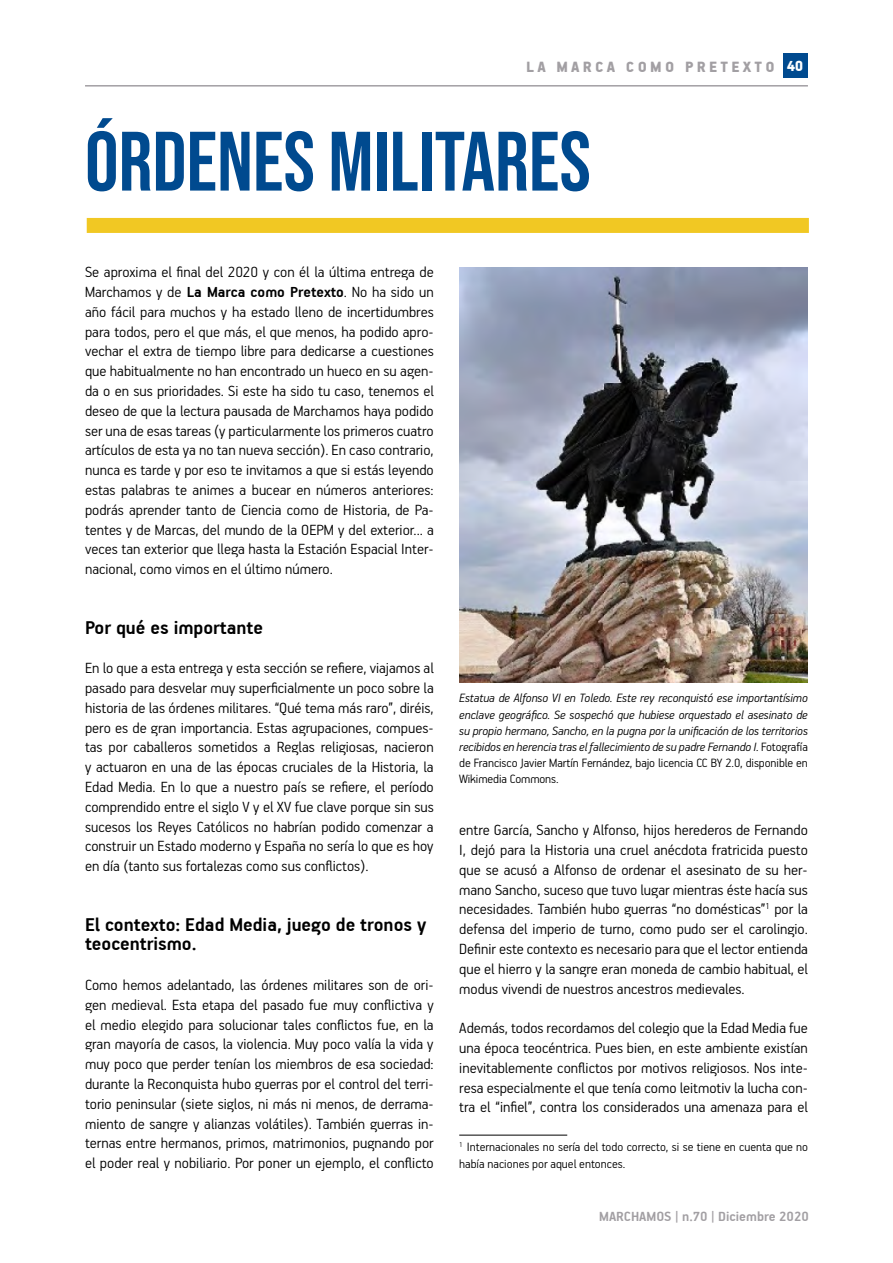
<style>
.page{position:relative;width:893px;height:1263px;background:#fff}
.page>*{position:absolute;margin:0;border:0;box-sizing:border-box;transform-origin:0 0}
.t1{font:84px "Bebas Neue";color:#004a8f}
.t2{font:700 21px/19.8px "PF Handbook Pro";color:#000}
.t3{font:300 16.5px/19.8px "PF Handbook Pro";color:#000;text-align:justify}
.t4{font:900 16.5px "PF Handbook Pro";letter-spacing:.2em;color:#a29fa3}
.t5{font:900 16.5px "PF Handbook Pro";color:#fff}
.t6{font:700 15px "PF Handbook Pro";color:#a29fa3}
.t7{font:italic 300 13.5px/16.2px "PF Handbook Pro";letter-spacing:-.005em;color:#000;text-align:justify}
.t8{font:300 13.5px/16.2px "PF Handbook Pro";color:#000}
.s1{font-weight:700}
.s2{font-style:normal}
</style>
<div class="page">
<hr style="left:85px;top:85px;width:723px;height:2px;background:#a29fa3">
<div style="left:783px;top:53px;width:24px;height:24px;background:#004a8f"></div>
<hr style="left:459px;top:1135px;width:108px;height:1px;background:#000">
<div style="left:87px;top:218px;width:722px;height:15px;background:#f1c823"></div>
<img style="left:459px;top:267px;width:349px;height:415px">
<p class="t4" style="left:526px;top:57px;width:250px">LA MARCA COMO PRETEXTO</p>
<p class="t5" style="left:787px;top:56px;width:18px">40</p>
<h1 class="t1" style="left:85px;top:114px;width:507px">ÓRDENES MILITARES</h1>
<p class="t3" style="left:85px;top:261px;width:350px">Se aproxima el final del 2020 y con él la última entrega de Marchamos y de <span class="s1">La Marca como Pretexto</span>. No ha sido un año fácil para muchos y ha estado lleno de incertidumbres para todos, pero el que más, el que menos, ha podido apro&shy;vechar el extra de tiempo libre para dedicarse a cuestiones que habitualmente no han encontrado un hueco en su agen&shy;da o en sus prioridades. Si este ha sido tu caso, tenemos el deseo de que la lectura pausada de Marchamos haya podido ser una de esas tareas (y particularmente los primeros cuatro artículos de esta ya no tan nueva sección). En caso contrario, nunca es tarde y por eso te invitamos a que si estás leyendo estas palabras te animes a bucear en números anteriores: podrás aprender tanto de Ciencia como de Historia, de Pa&shy;tentes y de Marcas, del mundo de la OEPM y del exterior... a veces tan exterior que llega hasta la Estación Espacial Inter&shy;nacional, como vimos en el último número.</p>
<p class="t2" style="left:85px;top:616px;width:179px">Por qué es importante</p>
<p class="t3" style="left:85px;top:657px;width:350px">En lo que a esta entrega y esta sección se refiere, viajamos al pasado para desvelar muy superficialmente un poco sobre la historia de las órdenes militares. “Qué tema más raro”, diréis, pero es de gran importancia. Estas agrupaciones, compues&shy;tas por caballeros sometidos a Reglas religiosas, nacieron y actuaron en una de las épocas cruciales de la Historia, la Edad Media. En lo que a nuestro país se refiere, el período comprendido entre el siglo V y el XV fue clave porque sin sus sucesos los Reyes Católicos no habrían podido comenzar a construir un Estado moderno y España no sería lo que es hoy en día (tanto sus fortalezas como sus conflictos).</p>
<p class="t2" style="left:85px;top:913px;width:343px">El contexto: Edad Media, juego de tronos y teocentrismo.</p>
<p class="t3" style="left:85px;top:974px;width:350px">Como hemos adelantado, las órdenes militares son de ori&shy;gen medieval. Esta etapa del pasado fue muy conflictiva y el medio elegido para solucionar tales conflictos fue, en la gran mayoría de casos, la violencia. Muy poco valía la vida y muy poco que perder tenían los miembros de esa sociedad: durante la Reconquista hubo guerras por el control del terri&shy;torio peninsular (siete siglos, ni más ni menos, de derrama&shy;miento de sangre y alianzas volátiles). También guerras in&shy;ternas entre hermanos, primos, matrimonios, pugnando por el poder real y nobiliario. Por poner un ejemplo, el conflicto</p>
<p class="t7" style="left:459px;top:690px;width:350px">Estatua de Alfonso VI en Toledo. Este rey reconquistó ese importantísimo enclave geográfico. Se sospechó que hubiese orquestado el asesinato de su propio hermano, Sancho, en la pugna por la unificación de los territorios recibidos en herencia tras el fallecimiento de su padre Fernando I. <span class="s2">Fotografía de Francisco Javier Martín Fernández, bajo licencia CC BY 2.0, disponible en Wikimedia Commons.</span></p>
<p class="t3" style="left:459px;top:819px;width:350px">entre García, Sancho y Alfonso, hijos herederos de Fernando I, dejó para la Historia una cruel anécdota fratricida puesto que se acusó a Alfonso de ordenar el asesinato de su her&shy;mano Sancho, suceso que tuvo lugar mientras éste hacía sus necesidades. También hubo guerras “no domésticas”<sup>1</sup> por la defensa del imperio de turno, como pudo ser el carolingio.<br>Definir este contexto es necesario para que el lector entienda que el hierro y la sangre eran moneda de cambio habitual, el modus vivendi de nuestros ancestros medievales.</p>
<p class="t3" style="left:459px;top:1017px;width:350px">Además, todos recordamos del colegio que la Edad Media fue una época teocéntrica. Pues bien, en este ambiente existían inevitablemente conflictos por motivos religiosos. Nos inte&shy;resa especialmente el que tenía como leitmotiv la lucha con&shy;tra el “infiel”, contra los considerados una amenaza para el</p>
<p class="t8" style="left:459px;top:1138px;width:350px"><sup>1</sup> Internacionales no sería del todo correcto, si se tiene en cuenta que no había naciones por aquel entonces.</p>
<p class="t6" style="left:599px;top:1207px;width:211px">MARCHAMOS | n.70 | Diciembre 2020</p>
</div>
